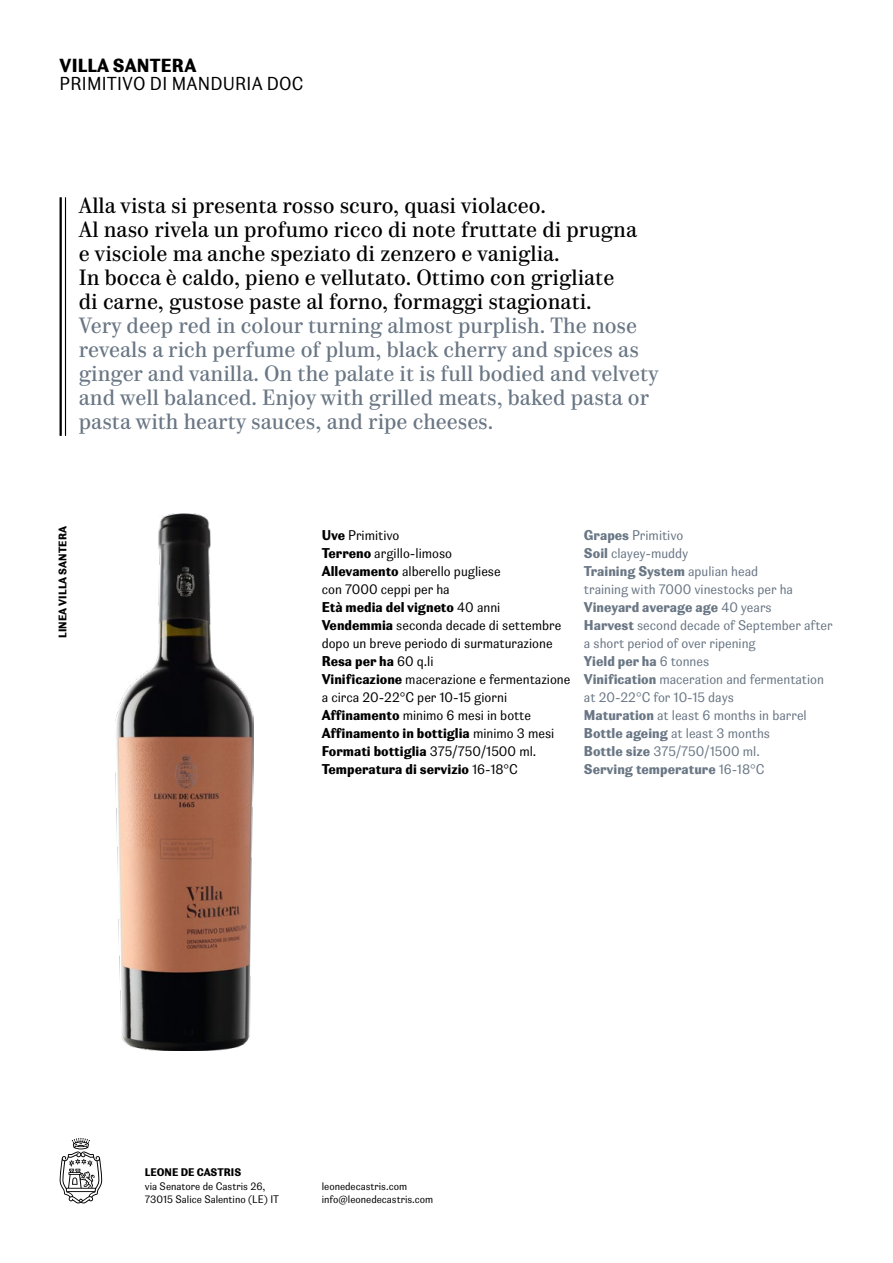
<style>
.page{position:relative;width:893px;height:1263px;background:#fff}
.page>*{position:absolute;margin:0;border:0;box-sizing:border-box;transform-origin:0 0}
.t1{font:21px/24px "Parmigiano Caption Std Reg";color:#697684}
.t2{font:21px/24px "Parmigiano Caption Std Reg";color:#000}
.t3{font:18px "Parmigiano Sans Std";letter-spacing:.01em;color:#000}
.t4{font:18px "Parmigiano Sans Std Bld";letter-spacing:.01em;color:#000}
.t5{font:13.5px/18px "Parmigiano Sans Std";color:#697684}
.t6{font:13.5px/18px "Parmigiano Sans Std";color:#000}
.t7{font:13.5px/18px "Parmigiano Sans Std Bld";color:#000}
.t8{font:13.5px "Parmigiano Sans Std Bld";color:#697684}
.t9{font:10.5px/13.5px "Parmigiano Sans Std";color:#000}
.t10{font:10.5px "Parmigiano Sans Std Bld";letter-spacing:.005em;color:#000}
.s1{font-family:"Parmigiano Sans Std Bld"}
.s2{font-family:"Parmigiano Sans Std"}
</style>
<div class="page">
<svg style="left:59px;top:1138px;width:44px;height:65px"></svg>
<img style="left:115px;top:513px;width:138px;height:538px">
<hr style="left:65px;top:197px;width:1px;height:239px;background:#000">
<hr style="left:60px;top:197px;width:2px;height:239px;background:#000">
<h2 class="t4" style="left:60px;top:54px;width:138px">VILLA SANTERA</h2>
<h2 class="t3" style="left:60px;top:73px;width:245px">PRIMITIVO DI MANDURIA DOC</h2>
<p class="t2" style="left:79px;top:194px;width:560px">Alla vista si presenta rosso scuro, quasi violaceo.<br>Al naso rivela un profumo ricco di note fruttate di prugna e visciole ma anche speziato di zenzero e vaniglia.<br>In bocca è caldo, pieno e vellutato. Ottimo con grigliate di carne, gustose paste al forno, formaggi stagionati.</p>
<p class="t1" style="left:79px;top:314px;width:581px">Very deep red in colour turning almost purplish. The nose reveals a rich perfume of plum, black cherry and spices as ginger and vanilla. On the palate it is full bodied and velvety and well balanced. Enjoy with grilled meats, baked pasta or pasta with hearty sauces, and ripe cheeses.</p>
<p class="t10" style="left:56px;top:638px;width:113px;rotate:-90deg">LINEA VILLA SANTERA</p>
<p class="t5" style="left:584px;top:526px;width:106px"><span class="s1">Grapes</span> Primitivo<br><span class="s1">Soil</span> clayey-muddy</p>
<p class="t6" style="left:322px;top:526px;width:180px"><span class="s1">Uve</span> Primitivo<br><span class="s1">Terreno</span> argillo-limoso<br><span class="s1">Allevamento</span> alberello pugliese con 7000 ceppi per ha</p>
<p class="t7" style="left:322px;top:598px;width:180px">Età media del vigneto <span class="s2">40 anni</span></p>
<p class="t6" style="left:322px;top:616px;width:241px"><span class="s1">Vendemmia</span> seconda decade di settembre dopo un breve periodo di surmaturazione</p>
<p class="t7" style="left:322px;top:652px;width:113px">Resa per ha <span class="s2">60 q.li</span></p>
<p class="t6" style="left:322px;top:670px;width:250px"><span class="s1">Vinificazione</span> macerazione e fermentazione a circa 20-22°C per 10-15 giorni<br><span class="s1">Affinamento</span> minimo 6 mesi in botte</p>
<p class="t7" style="left:322px;top:724px;width:234px">Affinamento in bottiglia <span class="s2">minimo 3 mesi<br></span>Formati bottiglia <span class="s2">375/750/1500 ml.<br></span>Temperatura di servizio <span class="s2">16-18°C</span></p>
<p class="t8" style="left:584px;top:563px;width:176px">Training System <span class="s2">apulian head</span></p>
<p class="t5" style="left:584px;top:580px;width:211px">training with 7000 vinestocks per ha</p>
<p class="t8" style="left:584px;top:599px;width:189px">Vineyard average age <span class="s2">40 years</span></p>
<p class="t5" style="left:584px;top:616px;width:250px"><span class="s1">Harvest</span> second decade of September after a short period of over ripening</p>
<p class="t8" style="left:584px;top:653px;width:127px">Yield per ha <span class="s2">6 tonnes</span></p>
<p class="t5" style="left:584px;top:670px;width:241px"><span class="s1">Vinification</span> maceration and fermentation at 20-22°C for 10-15 days<br><span class="s1">Maturation</span> at least 6 months in barrel <span class="s1">Bottle ageing</span> at least 3 months<br><span class="s1">Bottle size</span> 375/750/1500 ml.</p>
<p class="t8" style="left:584px;top:761px;width:182px">Serving temperature <span class="s2">16-18°C</span></p>
<p class="t10" style="left:145px;top:1166px;width:98px">LEONE DE CASTRIS</p>
<p class="t9" style="left:145px;top:1179px;width:136px">via Senatore de Castris 26,<br>73015 Salice Salentino (LE) IT</p>
<p class="t9" style="left:322px;top:1179px;width:113px">leonedecastris.com info@leonedecastris.com</p>
</div>
